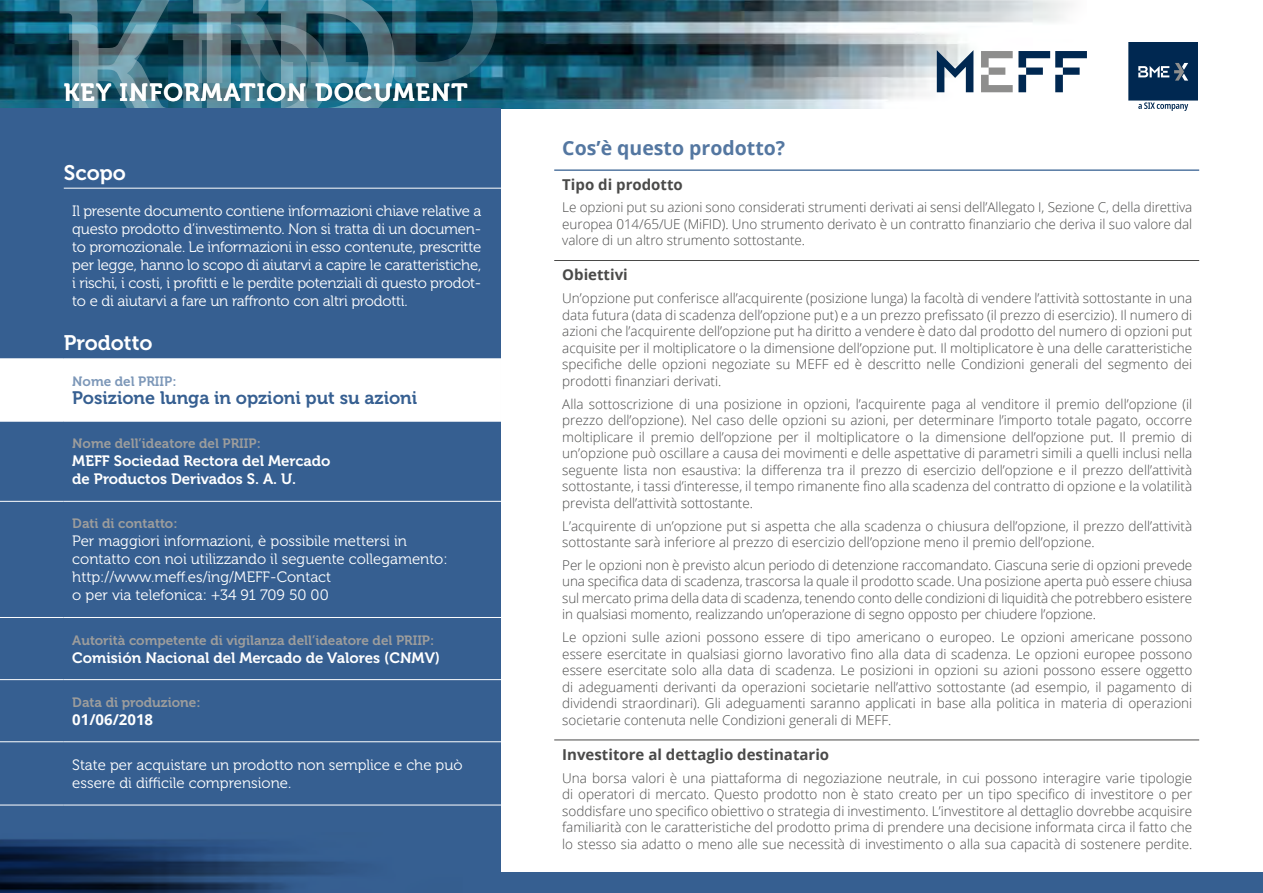
<style>
.page{position:relative;width:1263px;height:893px;background:#fff}
.page>*{position:absolute;margin:0;border:0;box-sizing:border-box;transform-origin:0 0}
.t1{font:24.6px "Museo 700";letter-spacing:.05em;color:#fff}
.t2{font:21px "Museo 700";color:#fff}
.t3{font:700 19.5px "Open Sans";color:#5477a1}
.t4{font:18px "Museo 700";color:#365f91}
.t5{font:15px/18px "Museo 300";color:#fff}
.t6{font:15px/18px "Museo 700";color:#fff}
.t7{font:700 15px "Open Sans";color:#4a4a49}
.t8{font:700 15px "Open Sans";color:#fff}
.t9{font:300 13.5px/16.5px "Open Sans";color:#4a4a49;text-align:justify}
.t10{font:13.5px "Museo 700";color:#9d9d9c}
.t11{font:13.5px "Museo 700";color:#7c97b8}
</style>
<div class="page">
<img style="left:0;top:0;width:1070px;height:109px">
<svg style="left:60px;top:0;width:437px;height:109px"></svg>
<svg style="left:1128px;top:42px;width:70px;height:69px"></svg>
<svg style="left:937px;top:50px;width:36px;height:42px"></svg>
<svg style="left:981px;top:51px;width:106px;height:41px"></svg>
<hr style="left:554px;top:169px;width:645px;height:2px;background:#5477a1">
<hr style="left:554px;top:260px;width:645px;height:1px;background:#4a4a49">
<hr style="left:554px;top:740px;width:645px;height:1px;background:#4a4a49">
<div style="left:0;top:873px;width:1263px;height:20px;background:#365f91"></div>
<div style="left:0;top:109px;width:501px;height:784px;background:#365f91"></div>
<div style="left:0;top:360px;width:501px;height:61px;background:#fff"></div>
<hr style="left:0;top:359px;width:64px;height:1px;background:#fff">
<hr style="left:64px;top:359px;width:437px;height:1px;background:#fff">
<hr style="left:0;top:421px;width:64px;height:1px;background:#fff">
<hr style="left:64px;top:421px;width:437px;height:1px;background:#fff">
<hr style="left:0;top:501px;width:64px;height:1px;background:#fff">
<hr style="left:64px;top:501px;width:437px;height:1px;background:#fff">
<hr style="left:0;top:617px;width:64px;height:1px;background:#fff">
<hr style="left:64px;top:617px;width:437px;height:1px;background:#fff">
<hr style="left:0;top:679px;width:64px;height:1px;background:#fff">
<hr style="left:64px;top:679px;width:437px;height:1px;background:#fff">
<hr style="left:0;top:741px;width:64px;height:1px;background:#fff">
<hr style="left:64px;top:741px;width:437px;height:1px;background:#fff">
<hr style="left:0;top:805px;width:64px;height:1px;background:#fff">
<hr style="left:64px;top:805px;width:437px;height:1px;background:#fff">
<hr style="left:64px;top:188px;width:437px;height:1px;background:#fff">
<h1 class="t1" style="left:64px;top:79px;width:405px">KEY INFORMATION DOCUMENT</h1>
<h2 class="t2" style="left:64px;top:161px;width:64px">Scopo</h2>
<p class="t5" style="left:72px;top:203px;width:411px;text-align:justify">Il presente documento contiene informazioni chiave relative a questo prodotto d’investimento. Non si tratta di un documen&shy;to promozionale. Le informazioni in esso contenute, prescritte per legge, hanno lo scopo di aiutarvi a capire le caratteristiche, i rischi, i costi, i profitti e le perdite potenziali di questo prodot&shy;to e di aiutarvi a fare un raffronto con altri prodotti.</p>
<h2 class="t2" style="left:64px;top:331px;width:90px">Prodotto</h2>
<p class="t11" style="left:72px;top:374px;width:106px">Nome del PRIIP:</p>
<h3 class="t4" style="left:72px;top:388px;width:346px">Posizione lunga in opzioni put su azioni</h3>
<p class="t10" style="left:72px;top:436px;width:190px">Nome dell’ideatore del PRIIP:</p>
<p class="t6" style="left:72px;top:452px;width:260px">MEFF Sociedad Rectora del Mercado de Productos Derivados S. A. U.</p>
<p class="t10" style="left:72px;top:516px;width:107px">Dati di contatto:</p>
<p class="t5" style="left:72px;top:533px;width:377px">Per maggiori informazioni, è possibile mettersi in contatto con noi utilizzando il seguente collegamento: http://www.meff.es/ing/MEFF-Contact<br>o per via telefonica: +34 91 709 50 00</p>
<p class="t10" style="left:72px;top:632px;width:363px">Autorità competente di vigilanza dell’ideatore del PRIIP:</p>
<p class="t6" style="left:72px;top:649px;width:369px">Comisión Nacional del Mercado de Valores (CNMV)</p>
<p class="t10" style="left:72px;top:695px;width:130px">Data di produzione:</p>
<p class="t8" style="left:72px;top:709px;width:82px">01/06/2018</p>
<p class="t5" style="left:72px;top:756px;width:392px">State per acquistare un prodotto non semplice e che può essere di difficile comprensione.</p>
<h3 class="t3" style="left:562px;top:134px;width:224px">Cos’è questo prodotto?</h3>
<p class="t7" style="left:562px;top:174px;width:122px">Tipo di prodotto</p>
<p class="t9" style="left:562px;top:199px;width:632px">Le opzioni put su azioni sono considerati strumenti derivati ai sensi dell’Allegato I, Sezione C, della direttiva europea 014/65/UE (MiFID). Uno strumento derivato è un contratto finanziario che deriva il suo valore dal valore di un altro strumento sottostante.</p>
<p class="t7" style="left:562px;top:264px;width:67px">Obiettivi</p>
<p class="t9" style="left:562px;top:290px;width:631px">Un’opzione put conferisce all’acquirente (posizione lunga) la facoltà di vendere l’attività sottostante in una data futura (data di scadenza dell’opzione put) e a un prezzo prefissato (il prezzo di esercizio). Il numero di azioni che l’acquirente dell’opzione put ha diritto a vendere è dato dal prodotto del numero di opzioni put acquisite per il moltiplicatore o la dimensione dell’opzione put. Il moltiplicatore è una delle caratteristiche specifiche delle opzioni negoziate su MEFF ed è descritto nelle Condizioni generali del segmento dei prodotti finanziari derivati.</p>
<p class="t9" style="left:562px;top:395px;width:631px">Alla sottoscrizione di una posizione in opzioni, l’acquirente paga al venditore il premio dell’opzione (il prezzo dell’opzione). Nel caso delle opzioni su azioni, per determinare l’importo totale pagato, occorre moltiplicare il premio dell’opzione per il moltiplicatore o la dimensione dell’opzione put. Il premio di un’opzione può oscillare a causa dei movimenti e delle aspettative di parametri simili a quelli inclusi nella seguente lista non esaustiva: la differenza tra il prezzo di esercizio dell’opzione e il prezzo dell’attività sottostante, i tassi d’interesse, il tempo rimanente fino alla scadenza del contratto di opzione e la volatilità prevista dell’attività sottostante.</p>
<p class="t9" style="left:562px;top:517px;width:631px">L’acquirente di un’opzione put si aspetta che alla scadenza o chiusura dell’opzione, il prezzo dell’attività sottostante sarà inferiore al prezzo di esercizio dell’opzione meno il premio dell’opzione.</p>
<p class="t9" style="left:562px;top:556px;width:632px">Per le opzioni non è previsto alcun periodo di detenzione raccomandato. Ciascuna serie di opzioni prevede una specifica data di scadenza, trascorsa la quale il prodotto scade. Una posizione aperta può essere chiusa sul mercato prima della data di scadenza, tenendo conto delle condizioni di liquidità che potrebbero esistere in qualsiasi momento, realizzando un’operazione di segno opposto per chiudere l’opzione.</p>
<p class="t9" style="left:562px;top:629px;width:631px">Le opzioni sulle azioni possono essere di tipo americano o europeo. Le opzioni americane possono essere esercitate in qualsiasi giorno lavorativo fino alla data di scadenza. Le opzioni europee possono essere esercitate solo alla data di scadenza. Le posizioni in opzioni su azioni possono essere oggetto di adeguamenti derivanti da operazioni societarie nell’attivo sottostante (ad esempio, il pagamento di dividendi straordinari). Gli adeguamenti saranno applicati in base alla politica in materia di operazioni societarie contenuta nelle Condizioni generali di MEFF.</p>
<p class="t7" style="left:562px;top:744px;width:268px">Investitore al dettaglio destinatario</p>
<p class="t9" style="left:562px;top:769px;width:631px">Una borsa valori è una piattaforma di negoziazione neutrale, in cui possono interagire varie tipologie di operatori di mercato. Questo prodotto non è stato creato per un tipo specifico di investitore o per soddisfare uno specifico obiettivo o strategia di investimento. L’investitore al dettaglio dovrebbe acquisire familiarità con le caratteristiche del prodotto prima di prendere una decisione informata circa il fatto che lo stesso sia adatto o meno alle sue necessità di investimento o alla sua capacità di sostenere perdite.</p>
</div>
